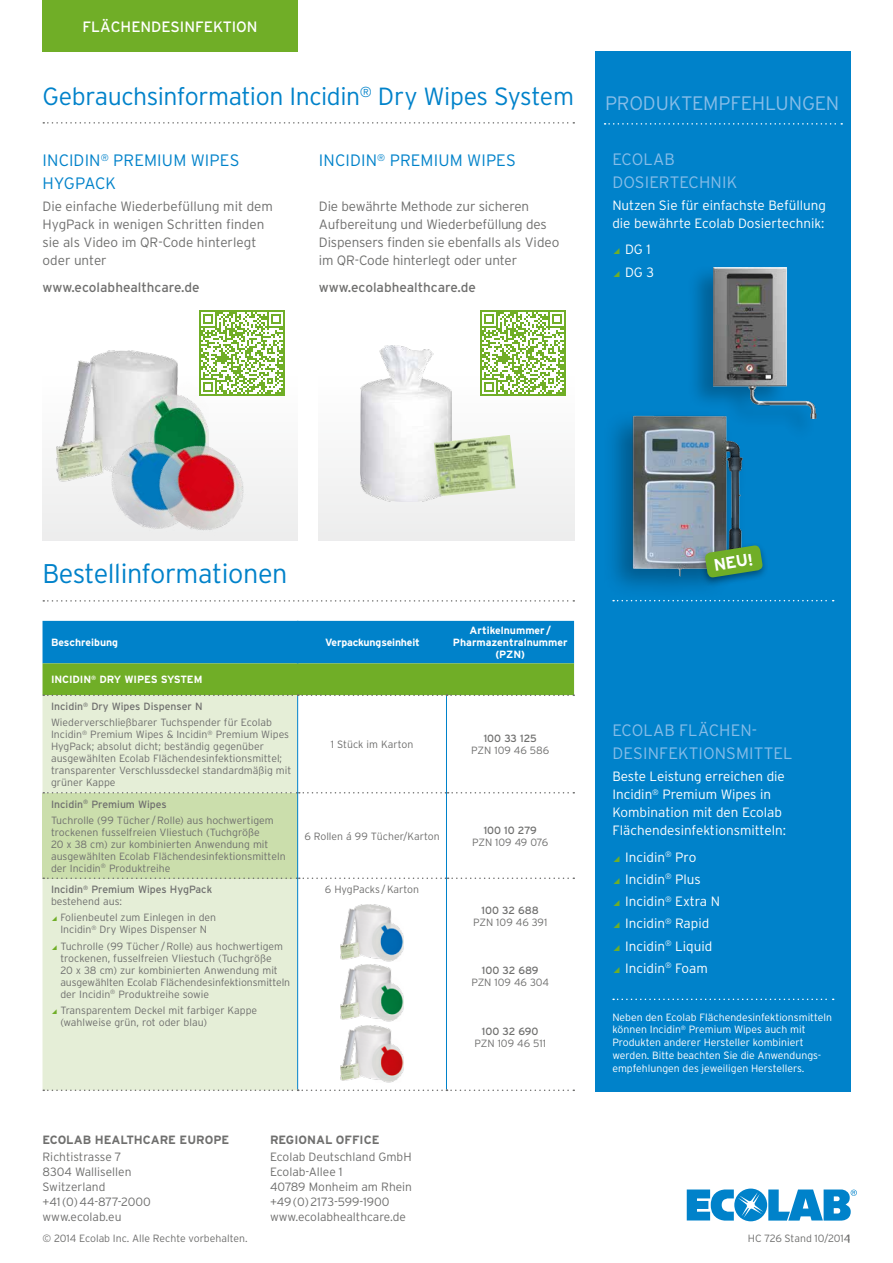
<style>
.page{position:relative;width:893px;height:1263px;background:#fff}
.page>*{position:absolute;margin:0;border:0;box-sizing:border-box;transform-origin:0 0}
.t1{font:300 27px "Interstate";letter-spacing:-.015em;color:#0082ca}
.t2{font:300 24.75px "Interstate";letter-spacing:-.02em;color:#0082ca}
.t3{font:300 19.5px "Interstate";letter-spacing:-.01em;color:#87bde8}
.t4{font:700 16.65px "Interstate";color:#fff}
.t5{font:300 16.5px/22.5px "Interstate";letter-spacing:.005em;color:#87bde8}
.t6{font:300 16.5px/22.5px "Interstate";letter-spacing:.01em;color:#0082ca}
.t7{font:15px "Interstate";color:#fff}
.t8{font:300 13.5px/22.2px "Interstate";color:#fff}
.t9{font:300 13.5px/18px "Interstate";letter-spacing:-.01em;color:#6f6f6e}
.t10{font:13.5px "Interstate";color:#6f6f6e}
.t11{font:300 12px/15px "Interstate";color:#6f6f6e}
.t12{font:700 12px "Interstate";color:#6f6f6e}
.t13{font:300 10.5px/12px "Interstate";color:#6f6f6e}
.t14{font:300 10.5px/12.8px "Interstate";color:#fff}
.t15{font:700 10.5px/12px "Interstate";letter-spacing:-.01em;color:#fff;text-align:center}
.t16{font:10.5px/12px "Interstate";color:#6f6f6e}
.s1{color:#70ae27}
.s2{font-weight:400}
.s3{font-weight:300}
.s4{font-size:12px}
</style>
<div class="page">
<svg style="left:687px;top:1188px;width:170px;height:33px"></svg>
<div style="left:43px;top:371px;width:255px;height:169px;background:#f5f5f5"></div>
<div style="left:319px;top:371px;width:255px;height:169px;background:#f3f3f3"></div>
<div style="left:595px;top:51px;width:255px;height:1041px;background:#0082ca"></div>
<svg style="left:605px;top:123px;width:237px;height:2px"></svg>
<div style="left:43px;top:0;width:255px;height:51px;background:#70ae27"></div>
<div style="left:43px;top:696px;width:254px;height:393px;background:#e5eed7"></div>
<svg style="left:298px;top:696px;width:276px;height:393px"></svg>
<div style="left:43px;top:793px;width:255px;height:85px;background:#cbdeac"></div>
<svg style="left:43px;top:792px;width:531px;height:1px"></svg>
<svg style="left:43px;top:621px;width:531px;height:75px;background:#329585"></svg>
<svg style="left:43px;top:877px;width:531px;height:2px"></svg>
<hr style="left:297px;top:621px;width:1px;height:42px;background:#0082ca">
<hr style="left:297px;top:696px;width:1px;height:97px;background:#0082ca">
<hr style="left:297px;top:793px;width:1px;height:85px;background:#0082ca">
<hr style="left:297px;top:878px;width:1px;height:211px;background:#0082ca">
<hr style="left:446px;top:696px;width:1px;height:97px;background:#0082ca">
<hr style="left:446px;top:793px;width:1px;height:85px;background:#0082ca">
<hr style="left:446px;top:878px;width:1px;height:211px;background:#0082ca">
<svg style="left:43px;top:1089px;width:531px;height:2px"></svg>
<img style="left:340px;top:904px;width:64px;height:57px">
<img style="left:340px;top:965px;width:64px;height:57px">
<img style="left:340px;top:1026px;width:64px;height:56px">
<svg style="left:43px;top:600px;width:531px;height:2px"></svg>
<svg style="left:43px;top:122px;width:531px;height:2px"></svg>
<div style="left:602px;top:409px;width:147px;height:194px;background:#000;opacity:.3"></div>
<img style="left:624px;top:409px;width:125px;height:172px">
<div style="left:686px;top:264px;width:130px;height:178px;background:#000;opacity:.25"></div>
<img style="left:714px;top:268px;width:103px;height:150px">
<div style="left:200px;top:310px;width:85px;height:85px;background:#70ae27"></div>
<svg style="left:201px;top:312px;width:82px;height:82px"></svg>
<div style="left:480px;top:310px;width:86px;height:85px;background:#70ae27"></div>
<svg style="left:482px;top:312px;width:82px;height:82px"></svg>
<svg style="left:613px;top:600px;width:221px;height:1px"></svg>
<svg style="left:613px;top:998px;width:221px;height:2px"></svg>
<div style="left:698px;top:542px;width:71px;height:45px;background:#000;opacity:.4"></div>
<svg style="left:704px;top:545px;width:59px;height:33px;background:#5b9a47"></svg>
<img style="left:56px;top:351px;width:152px;height:131px">
<img style="left:95px;top:429px;width:113px;height:112px">
<img style="left:127px;top:447px;width:16px;height:68px">
<img style="left:143px;top:431px;width:116px;height:110px">
<img style="left:176px;top:450px;width:64px;height:65px">
<img style="left:360px;top:345px;width:91px;height:157px">
<img style="left:434px;top:435px;width:81px;height:61px">
<h3 class="t7" style="left:82px;top:18px;width:177px">FLÄCHENDESINFEKTION</h3>
<h2 class="t2" style="left:43px;top:82px;width:533px">Gebrauchsinformation Incidin<sup>®</sup> Dry Wipes System</h2>
<h3 class="t6" style="left:43px;top:149px;width:199px">INCIDIN<sup>®</sup> PREMIUM WIPES<br>HYGPACK</h3>
<p class="t9" style="left:43px;top:197px;width:232px">Die einfache Wiederbefüllung mit dem<br>HygPack in wenigen Schritten finden sie als Video im QR-Code hinterlegt oder unter</p>
<p class="t10" style="left:43px;top:279px;width:159px">www.ecolabhealthcare.de</p>
<h3 class="t6" style="left:319px;top:149px;width:199px">INCIDIN<sup>®</sup> PREMIUM WIPES</h3>
<p class="t9" style="left:319px;top:197px;width:242px">Die bewährte Methode zur sicheren Aufbereitung und Wiederbefüllung des Dispensers finden sie ebenfalls als Video im QR-Code hinterlegt oder unter</p>
<p class="t10" style="left:319px;top:279px;width:159px">www.ecolabhealthcare.de</p>
<h3 class="t3" style="left:605px;top:93px;width:236px">PRODUKTEMPFEHLUNGEN</h3>
<h3 class="t5" style="left:612px;top:148px;width:126px">ECOLAB<br>DOSIERTECHNIK</h3>
<p class="t8" style="left:612px;top:196px;width:215px;line-height:18px">Nutzen Sie für einfachste Befüllung die bewährte Ecolab Dosiertechnik:</p>
<p class="t8" style="left:612px;top:238px;width:43px"><span class="s1">◢</span> DG 1 <span class="s1">◢</span> DG 3</p>
<h1 class="t1" style="left:43px;top:558px;width:247px">Bestellinformationen</h1>
<p class="t15" style="left:51px;top:637px;width:69px">Beschreibung</p>
<p class="t15" style="left:325px;top:637px;width:96px">Verpackungseinheit</p>
<p class="t15" style="left:51px;top:673px;width:153px">INCIDIN<sup>®</sup> DRY WIPES SYSTEM</p>
<p class="t13" style="left:51px;top:698px;width:222px;line-height:16.2px"><span class="s2">Incidin</span><sup>®</sup> <span class="s2">Dry Wipes Dispenser N<br></span>Wiederverschließbarer Tuchspender für Ecolab</p>
<p class="t13" style="left:51px;top:729px;width:242px">Incidin<sup>®</sup> Premium Wipes &amp; Incidin<sup>®</sup> Premium Wipes HygPack; absolut dicht; beständig gegenüber ausgewählten Ecolab Flächendesinfektionsmittel; transparenter Verschlussdeckel standardmäßig mit grüner Kappe</p>
<p class="t13" style="left:331px;top:738px;width:84px">1 Stück im Karton</p>
<p class="t13" style="left:51px;top:796px;width:224px;line-height:16.2px"><span class="s2">Incidin</span><sup>®</sup> <span class="s2">Premium Wipes<br></span>Tuchrolle (99 Tücher /Rolle) aus hochwertigem</p>
<p class="t13" style="left:51px;top:826px;width:236px">trockenen fusselfreien Vliestuch (Tuchgröße<br>20 x 38 cm) zur kombinierten Anwendung mit ausgewählten Ecolab Flächendesinfektionsmitteln der Incidin<sup>®</sup> Produktreihe</p>
<p class="t13" style="left:304px;top:830px;width:137px">6 Rollen á 99 Tücher/Karton</p>
<p class="t16" style="left:51px;top:883px;width:163px">Incidin<sup>®</sup> Premium Wipes HygPack <span class="s3">bestehend aus:</span></p>
<p class="t13" style="left:51px;top:911px;width:167px;text-align:center"><span class="s1">◢</span> Folienbeutel zum Einlegen in den<br>Incidin<sup>®</sup> Dry Wipes Dispenser N</p>
<p class="t13" style="left:60px;top:940px;width:231px;text-indent:-9px"><span class="s1">◢</span> Tuchrolle (99 Tücher /Rolle) aus hochwertigem trockenen, fusselfreien Vliestuch (Tuchgröße<br>20 x 38 cm) zur kombinierten Anwendung mit ausgewählten Ecolab Flächendesinfektionsmitteln der Incidin<sup>®</sup> Produktreihe sowie</p>
<p class="t13" style="left:60px;top:1004px;width:198px;text-indent:-9px"><span class="s1">◢</span> Transparentem Deckel mit farbiger Kappe (wahlweise grün, rot oder blau)</p>
<p class="t13" style="left:325px;top:883px;width:96px">6 HygPacks /Karton</p>
<p class="t15" style="left:453px;top:625px;width:116px">Artikelnummer /<br>Pharmazentralnummer (PZN)</p>
<p class="t16" style="left:484px;top:732px;width:55px">100 33 125</p>
<p class="t13" style="left:471px;top:744px;width:79px">PZN 109 46 586</p>
<p class="t16" style="left:484px;top:824px;width:55px">100 10 279</p>
<p class="t13" style="left:472px;top:836px;width:78px">PZN 109 49 076</p>
<p class="t16" style="left:482px;top:904px;width:59px">100 32 688</p>
<p class="t13" style="left:473px;top:916px;width:76px">PZN 109 46 391</p>
<p class="t16" style="left:482px;top:964px;width:58px">100 32 689</p>
<p class="t13" style="left:471px;top:976px;width:79px">PZN 109 46 304</p>
<p class="t16" style="left:482px;top:1025px;width:58px">100 32 690</p>
<p class="t13" style="left:475px;top:1037px;width:73px">PZN 109 46 511</p>
<p class="t12" style="left:43px;top:1133px;width:188px">ECOLAB HEALTHCARE EUROPE</p>
<p class="t11" style="left:43px;top:1149px;width:110px">Richtistrasse 7<br>8304 Wallisellen<br>Switzerland +41(0)44-877-2000 www.ecolab.eu</p>
<p class="t12" style="left:270px;top:1133px;width:111px">REGIONAL OFFICE</p>
<p class="t11" style="left:270px;top:1149px;width:144px">Ecolab Deutschland GmbH<br>Ecolab-Allee 1<br>40789 Monheim am Rhein +49(0)2173-599-1900 www.ecolabhealthcare.de</p>
<h3 class="t4" style="left:712px;top:556px;width:41px;rotate:-9deg">NEU!</h3>
<h3 class="t5" style="left:612px;top:719px;width:182px">ECOLAB FLÄCHEN-<br>DESINFEKTIONSMITTEL</h3>
<p class="t8" style="left:612px;top:767px;width:175px;line-height:18px">Beste Leistung erreichen die<br>Incidin<sup>®</sup> Premium Wipes in<br>Kombination mit den Ecolab<br>Flächendesinfektionsmitteln:</p>
<p class="t8" style="left:612px;top:845px;width:109px"><span class="s1">◢</span> Incidin<sup>®</sup> Pro<br><span class="s1">◢</span> Incidin<sup>®</sup> Plus<br><span class="s1">◢</span> Incidin<sup>®</sup> Extra N <span class="s1">◢</span> Incidin<sup>®</sup> Rapid <span class="s1">◢</span> Incidin<sup>®</sup> Liquid <span class="s1">◢</span> Incidin<sup>®</sup> Foam</p>
<p class="t14" style="left:612px;top:1010px;width:221px">Neben den Ecolab Flächendesinfektionsmitteln können Incidin<sup>®</sup> Premium Wipes auch mit Produkten anderer Hersteller kombiniert werden. Bitte beachten Sie die Anwendungs&shy;empfehlungen des jeweiligen Herstellers.</p>
<p class="t13" style="left:43px;top:1232px;width:207px">© 2014 Ecolab Inc. Alle Rechte vorbehalten.</p>
<p class="t13" style="left:748px;top:1232px;width:104px">HC 726 Stand 10/2014<span class="s4">1</span></p>
</div>
